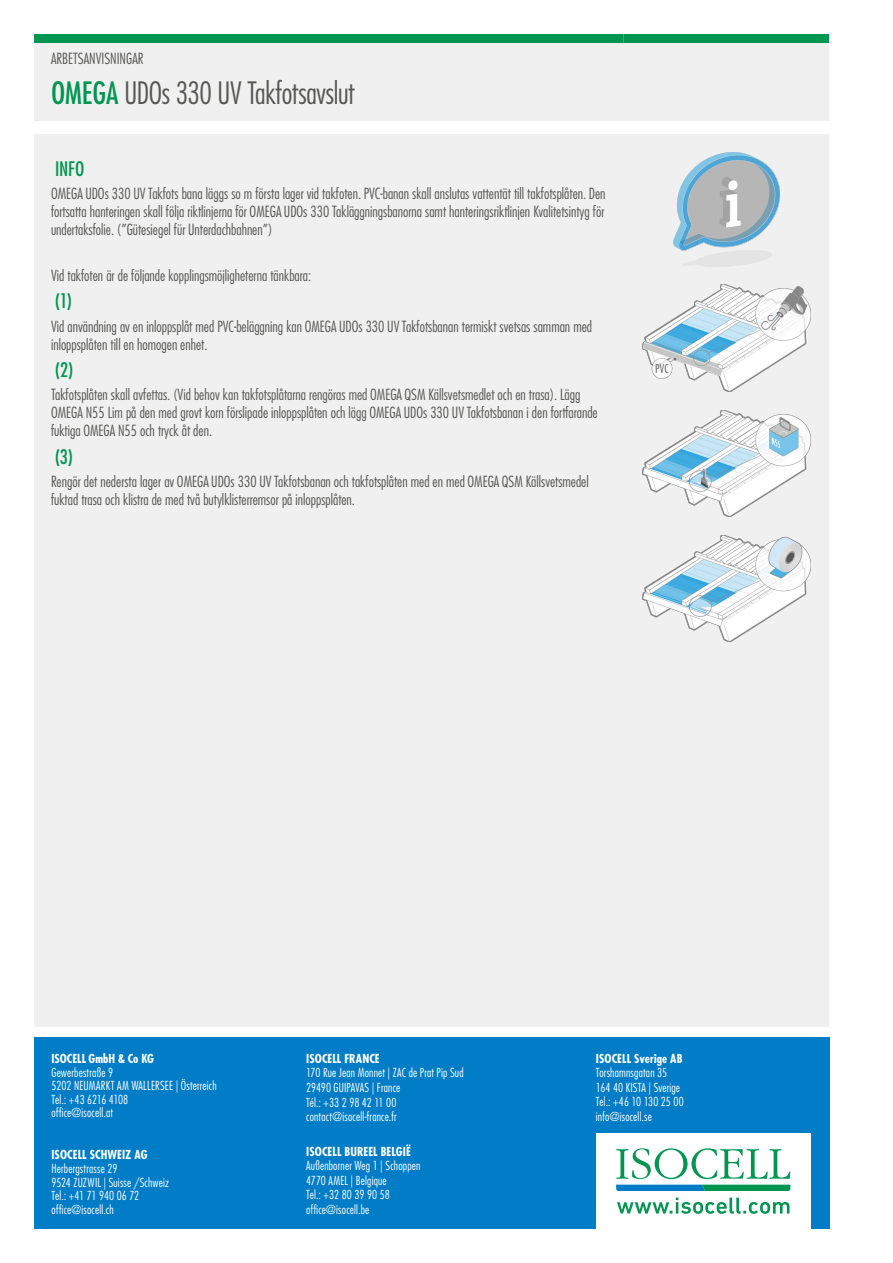
<style>
.page{position:relative;width:893px;height:1263px;background:#fff}
.page>*{position:absolute;margin:0;border:0;box-sizing:border-box;transform-origin:0 0}
.t1{font:300 condensed 30px "Futura LT Pro";letter-spacing:-.015em;color:#575756}
.t2{font:500 condensed 19.5px "Futura LT Pro";color:#009652}
.t3{font:300 condensed 15px/18px "Futura LT Pro";color:#575756}
.t4{font:300 condensed 12.15px/14.5px "Futura LT Pro";letter-spacing:.015em;color:#fff}
.t5{font:700 condensed 12.15px "Futura LT Pro";letter-spacing:.005em;color:#fff}
.s1{font-weight:500;color:#009652}
</style>
<div class="page">
<div style="left:34px;top:1038px;width:795px;height:191px;background:#007dc6"></div>
<div style="left:596px;top:1133px;width:215px;height:96px;background:#fff"></div>
<svg style="left:616px;top:1148px;width:174px;height:43px"></svg>
<svg style="left:617px;top:1197px;width:172px;height:17px"></svg>
<div style="left:34px;top:43px;width:795px;height:984px;background:#f0f0f0"></div>
<div style="left:34px;top:34px;width:589px;height:9px;background:#009652"></div>
<div style="left:623px;top:34px;width:206px;height:9px;background:#009652"></div>
<img style="left:674px;top:153px;width:105px;height:113px">
<img style="left:643px;top:285px;width:167px;height:106px">
<img style="left:643px;top:410px;width:167px;height:106px">
<img style="left:643px;top:535px;width:167px;height:106px">
<p class="t3" style="left:51px;top:49px;width:94px">ARBETSANVISNINGAR</p>
<h1 class="t1" style="left:51px;top:74px;width:305px"><span class="s1">OMEGA</span> UDOs 330 UV Takfotsavslut</h1>
<h2 class="t2" style="left:55px;top:155px;width:31px">INFO</h2>
<p class="t3" style="left:51px;top:184px;width:556px;text-align:justify">OMEGA UDOs 330 UV Takfots bana läggs so m första lager vid takfoten. PVC-banan skall anslutas vattentät till takfotsplåten. Den fortsatta hanteringen skall följa riktlinjerna för OMEGA UDOs 330 Takläggningsbanorna samt hanteringsriktlinjen Kvalitetsintyg för undertaksfolie. (”Gütesiegel für Unterdachbahnen”)</p>
<p class="t3" style="left:51px;top:266px;width:262px">Vid takfoten är de följande kopplingsmöjligheterna tänkbara:</p>
<h2 class="t2" style="left:55px;top:288px;width:18px">(1)</h2>
<p class="t3" style="left:51px;top:317px;width:543px">Vid användning av en inloppsplåt med PVC-beläggning kan OMEGA UDOs 330 UV Takfotsbanan termiskt svetsas samman med inloppsplåten till en homogen enhet.</p>
<h2 class="t2" style="left:55px;top:357px;width:20px">(2)</h2>
<p class="t3" style="left:51px;top:386px;width:548px">Takfotsplåten skall avfettas. (Vid behov kan takfotsplåtarna rengöras med OMEGA QSM Källsvetsmedlet och en trasa). Lägg<br>OMEGA N55 Lim på den med grovt korn förslipade inloppsplåten och lägg OMEGA UDOs 330 UV Takfotsbanan i den fortfarande fuktiga OMEGA N55 och tryck åt den.</p>
<h2 class="t2" style="left:55px;top:443px;width:19px">(3)</h2>
<p class="t3" style="left:51px;top:472px;width:539px">Rengör det nedersta lager av OMEGA UDOs 330 UV Takfotsbanan och takfotsplåten med en med OMEGA QSM Källsvetsmedel fuktad trasa och klistra de med två butylklisterremsor på inloppsplåten.</p>
<p class="t5" style="left:52px;top:1050px;width:104px">ISOCELL GmbH &amp; Co KG</p>
<p class="t4" style="left:52px;top:1065px;width:167px;line-height:13.6px">Gewerbestraße 9<br>5202 NEUMARKT AM WALLERSEE | Österreich<br>Tel.: +43 6216 4108<br>office@isocell.at</p>
<p class="t5" style="left:52px;top:1147px;width:98px">ISOCELL SCHWEIZ AG</p>
<p class="t4" style="left:52px;top:1162px;width:119px;line-height:13.6px">Herbergstrasse 29<br>9524 ZUZWIL | Suisse /Schweiz<br>Tel.: +41 71 940 06 72 office@isocell.ch</p>
<p class="t5" style="left:306px;top:1050px;width:75px">ISOCELL FRANCE</p>
<p class="t4" style="left:306px;top:1065px;width:159px">170 Rue Jean Monnet | ZAC de Prat Pip Sud<br>29490 GUIPAVAS | France<br>Tél.: +33 2 98 42 11 00 contact@isocell-france.fr</p>
<p class="t5" style="left:306px;top:1143px;width:106px">ISOCELL BUREEL BELGIË</p>
<p class="t4" style="left:306px;top:1158px;width:116px">Außenborner Weg 1 | Schoppen<br>4770 AMEL | Belgique<br>Tel.: +32 80 39 90 58 office@isocell.be</p>
<p class="t5" style="left:596px;top:1050px;width:88px">ISOCELL Sverige AB</p>
<p class="t4" style="left:596px;top:1065px;width:89px">Torshamnsgatan 35<br>164 40 KISTA | Sverige<br>Tel.: +46 10 130 25 00 info@isocell.se</p>
</div>
